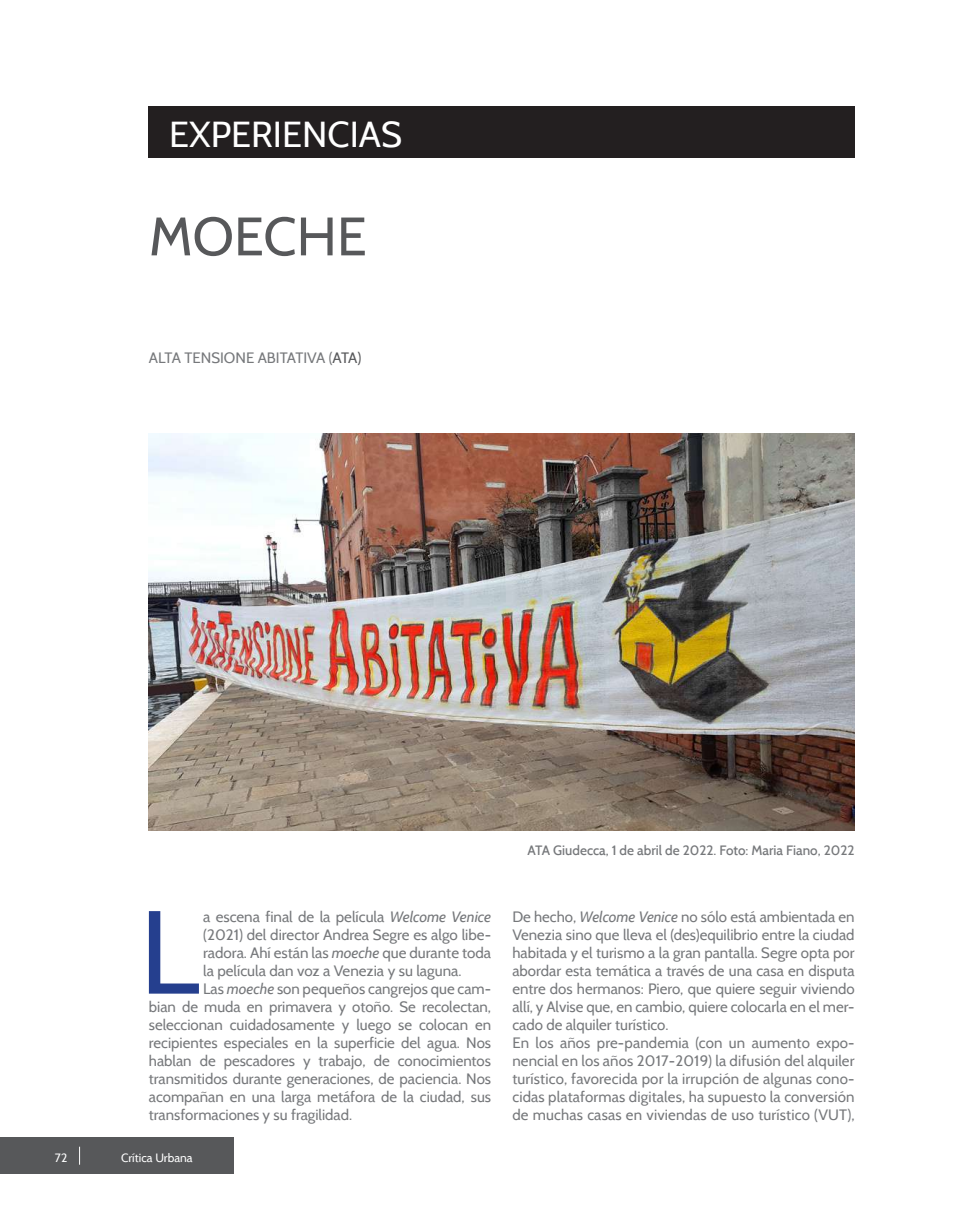
<style>
.page{position:relative;width:961px;height:1231px;background:#fff}
.page>*{position:absolute;margin:0;border:0;box-sizing:border-box;transform-origin:0 0}
.t1{font:117.9px "Cabin";color:#253f8e}
.t2{font:54px "Cabin";color:#57585a}
.t3{font:36px "Cabin";color:#fff}
.t4{font:15px/18px "Cabin";color:#76787b}
.t5{font:500 13.5px "Cabin";color:#76787b}
.t6{font:12px "Cabin";color:#fff}
.s1{color:#57585a}
.s2{font-style:italic}
</style>
<div class="page">
<div style="left:0;top:1137px;width:234px;height:36px;background:#57585a"></div>
<svg style="left:79px;top:1146px;width:1px;height:18px"></svg>
<div style="left:148px;top:106px;width:706px;height:51px;background:#231f20"></div>
<img style="left:149px;top:434px;width:705px;height:397px">
<h3 class="t3" style="left:169px;top:113px;width:234px">EXPERIENCIAS</h3>
<h2 class="t2" style="left:149px;top:203px;width:219px">MOECHE</h2>
<p class="t4" style="left:149px;top:349px;width:214px">ALTA TENSIONE ABITATIVA (<span class="s1">ATA)</span></p>
<p class="t5" style="left:527px;top:842px;width:328px">ATA Giudecca, 1 de abril de 2022. Foto: Maria Fiano, 2022</p>
<h1 class="t1" style="left:139px;top:880px;width:62px">L</h1>
<p class="t4" style="left:203px;top:907px;width:289px">a escena final de la película <span class="s2">Welcome Venice</span></p>
<p class="t4" style="left:203px;top:925px;width:289px">(2021) del director Andrea Segre es algo libe-</p>
<p class="t4" style="left:203px;top:943px;width:289px">radora. Ahí están las <span class="s2">moeche</span> que durante toda</p>
<p class="t4" style="left:203px;top:961px;width:260px">la película dan voz a Venezia y su laguna.</p>
<p class="t4" style="left:203px;top:979px;width:289px">Las <span class="s2">moeche</span> son pequeños cangrejos que cam-</p>
<p class="t4" style="left:149px;top:997px;width:344px">bian de muda en primavera y otoño. Se recolectan,</p>
<p class="t4" style="left:149px;top:1015px;width:344px">seleccionan cuidadosamente y luego se colocan en</p>
<p class="t4" style="left:149px;top:1033px;width:344px">recipientes especiales en la superficie del agua. Nos</p>
<p class="t4" style="left:149px;top:1051px;width:344px">hablan de pescadores y trabajo, de conocimientos</p>
<p class="t4" style="left:149px;top:1069px;width:344px">transmitidos durante generaciones, de paciencia. Nos</p>
<p class="t4" style="left:149px;top:1087px;width:344px">acompañan en una larga metáfora de la ciudad, sus</p>
<p class="t4" style="left:149px;top:1105px;width:205px">transformaciones y su fragilidad.</p>
<p class="t6" style="left:55px;top:1149px;width:14px">72</p>
<p class="t6" style="left:121px;top:1149px;width:73px">Crítica Urbana</p>
<p class="t4" style="left:512px;top:907px;width:344px">De hecho, <span class="s2">Welcome Venice</span> no sólo está ambientada en Venezia sino que lleva el (des)equilibrio entre la ciudad habitada y el turismo a la gran pantalla. Segre opta por abordar esta temática a través de una casa en disputa entre dos hermanos: Piero, que quiere seguir viviendo allí, y Alvise que, en cambio, quiere colocarla en el mer&shy;cado de alquiler turístico.<br>En los años pre-pandemia (con un aumento expo&shy;nencial en los años 2017-2019) la difusión del alquiler turístico, favorecida por la irrupción de algunas cono&shy;cidas plataformas digitales, ha supuesto la conversión de muchas casas en viviendas de uso turístico (VUT),</p>
</div>
